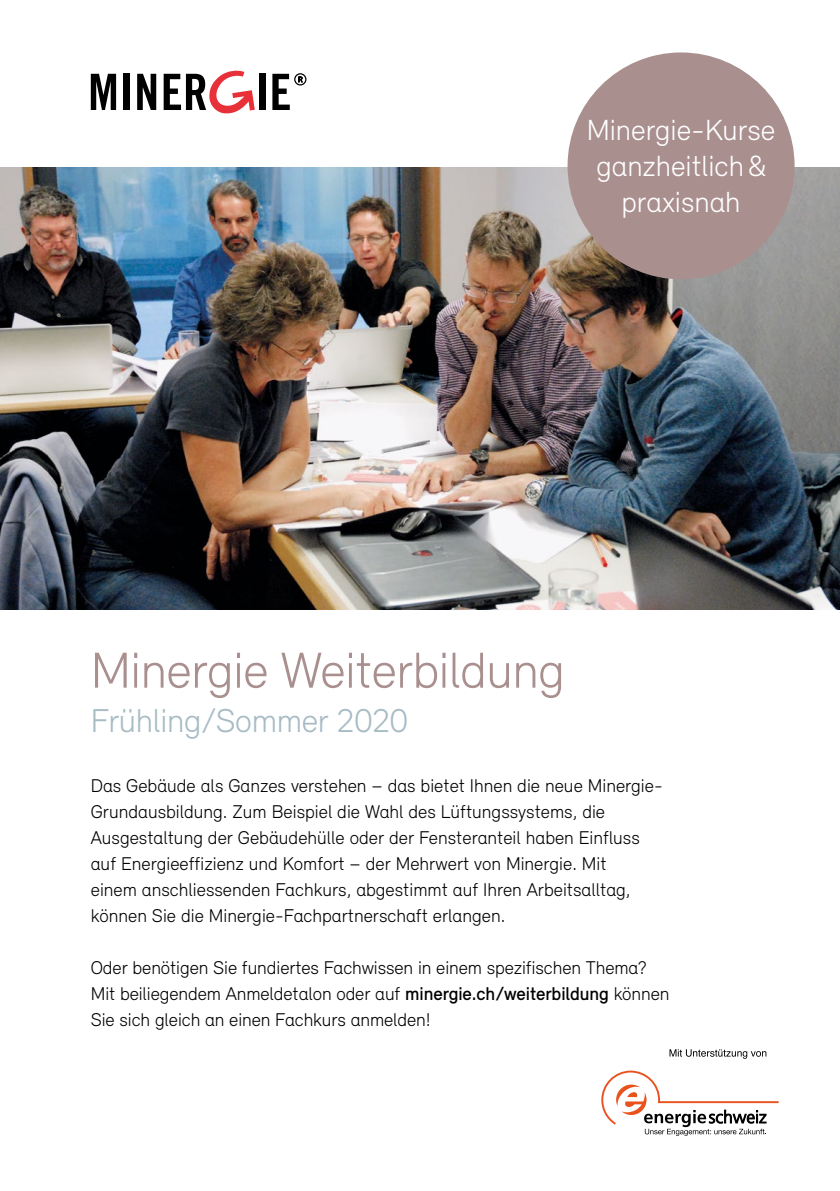
<style>
.page{position:relative;width:840px;height:1191px;background:#fff}
.page>*{position:absolute;margin:0;border:0;box-sizing:border-box;transform-origin:0 0}
.t1{font:300 52px "Relevant";letter-spacing:-.01em;color:#a9908f}
.t2{font:300 34px "Relevant";letter-spacing:-.01em;color:#a7bbc5}
.t3{font:300 30px/36px "Relevant";color:#fff;text-align:center}
.t4{font:300 19px/26px "Relevant";color:#000}
.s1{font-weight:500}
</style>
<div class="page">
<img style="left:0;top:167px;width:839px;height:442px">
<div style="left:567px;top:52px;width:227px;height:227px;background:#a9908f;border-radius:50%"></div>
<svg style="left:669px;top:1049px;width:97px;height:9px"></svg>
<svg style="left:601px;top:1070px;width:178px;height:65px"></svg>
<svg style="left:91px;top:74px;width:25px;height:36px"></svg>
<div style="left:123px;top:74px;width:6px;height:36px;background:#000"></div>
<svg style="left:137px;top:74px;width:19px;height:36px"></svg>
<div style="left:259px;top:74px;width:6px;height:36px;background:#000"></div>
<svg style="left:272px;top:74px;width:17px;height:36px"></svg>
<svg style="left:163px;top:71px;width:92px;height:42px"></svg>
<div style="left:294px;top:73px;width:12px;height:12px;border:1px solid #000;border-radius:50%"></div>
<svg style="left:298px;top:76px;width:5px;height:7px"></svg>
<h3 class="t3" style="left:586px;top:111px;width:190px">Minergie-Kurse ganzheitlich&amp; praxisnah</h3>
<h1 class="t1" style="left:91px;top:639px;width:475px">Minergie Weiterbildung</h1>
<h2 class="t2" style="left:91px;top:700px;width:319px">Frühling/Sommer 2020</h2>
<p class="t4" style="left:91px;top:772px;width:573px">Das Gebäude als Ganzes verstehen – das bietet Ihnen die neue Minergie-Grundausbildung. Zum Beispiel die Wahl des Lüftungssystems, die Ausgestaltung der Gebäudehülle oder der Fensteranteil haben Einfluss auf Energieeffizienz und Komfort – der Mehrwert von Minergie. Mit<br>einem anschliessenden Fachkurs, abgestimmt auf Ihren Arbeitsalltag, können Sie die Minergie-Fachpartnerschaft erlangen.</p>
<p class="t4" style="left:91px;top:954px;width:579px">Oder benötigen Sie fundiertes Fachwissen in einem spezifischen Thema?<br>Mit beiliegendem Anmeldetalon oder auf <span class="s1">minergie.ch/weiterbildung</span> können<br>Sie sich gleich an einen Fachkurs anmelden!</p>
</div>
